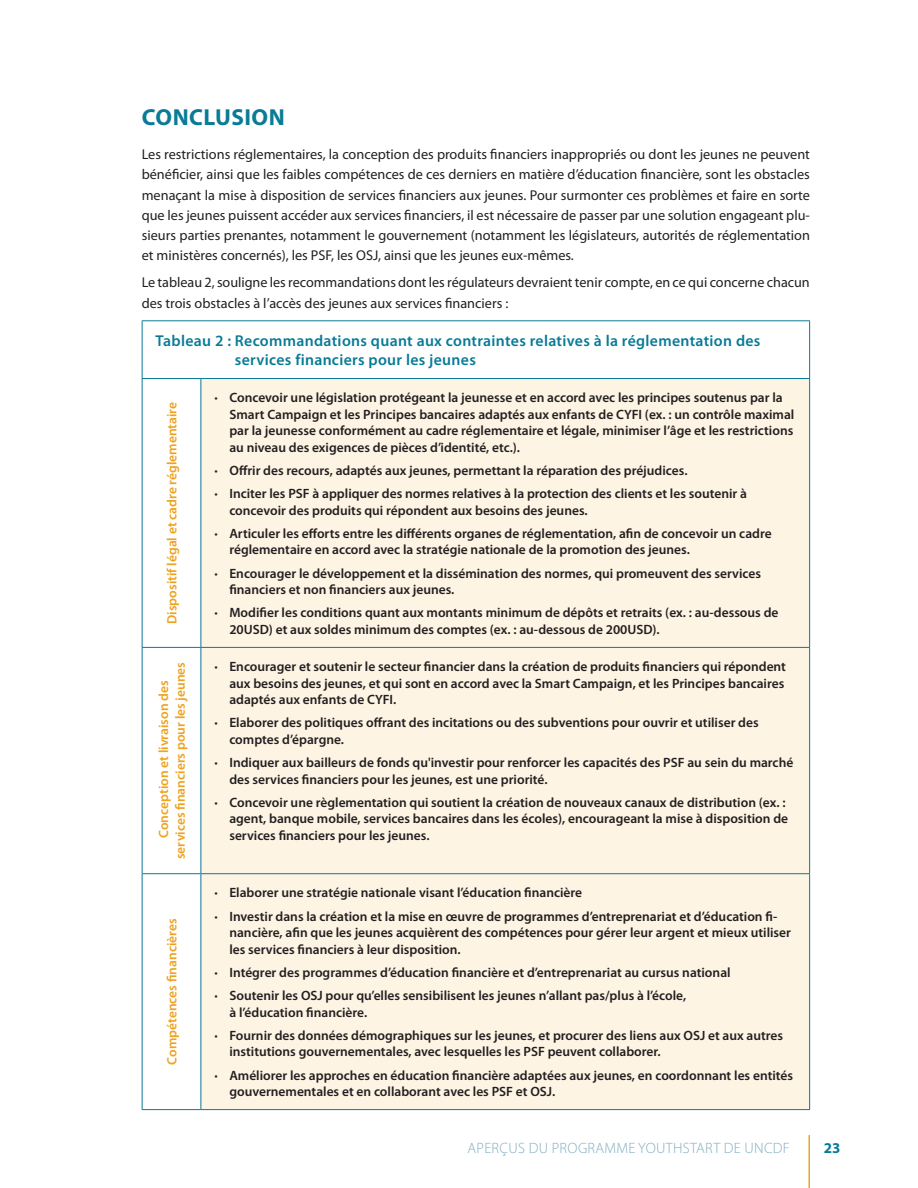
<style>
.page{position:relative;width:918px;height:1188px;background:#fff}
.page>*{position:absolute;margin:0;border:0;box-sizing:border-box;transform-origin:0 0}
._1__Header{font:700 23.25px "Myriad Pro";letter-spacing:.02em;color:#097b96}
._4a__Table_Header{font:600 15.75px/18.9px "Myriad Pro";letter-spacing:.02em;color:#097b96}
.t1{font:300 15px "Myriad Pro";letter-spacing:.02em;color:#7faec0}
.t2{font:700 15px "Myriad Pro";color:#097b96}
._2a__Body_Copy{font:14.25px/20.2px "Myriad Pro";color:#231f20;text-align:justify}
._3d__Box_Bullets{font:600 13.5px/16.5px "Myriad Pro";color:#231f20}
._4b__Table_Subhead{font:600 13.5px/16.5px "Myriad Pro";color:#eea21f;text-align:center}
.s1{font-weight:300}
</style>
<div class="page">
<hr style="left:809px;top:1135px;width:1px;height:53px;background:#eea21f">
<svg style="left:143px;top:379px;width:58px;height:730px"></svg>
<div style="left:202px;top:379px;width:607px;height:730px;background:#fdf4e4"></div>
<hr style="left:142px;top:647px;width:59px;height:1px;background:#097b96">
<hr style="left:201px;top:647px;width:609px;height:1px;background:#097b96">
<hr style="left:142px;top:873px;width:59px;height:1px;background:#097b96">
<hr style="left:201px;top:873px;width:609px;height:1px;background:#097b96">
<hr style="left:142px;top:379px;width:1px;height:268px;background:#097b96">
<hr style="left:142px;top:648px;width:1px;height:225px;background:#097b96">
<hr style="left:142px;top:874px;width:1px;height:235px;background:#097b96">
<hr style="left:142px;top:1109px;width:59px;height:1px;background:#097b96">
<hr style="left:201px;top:379px;width:1px;height:268px;background:#097b96">
<hr style="left:809px;top:379px;width:1px;height:268px;background:#097b96">
<hr style="left:201px;top:648px;width:1px;height:225px;background:#097b96">
<hr style="left:809px;top:648px;width:1px;height:225px;background:#097b96">
<hr style="left:201px;top:874px;width:1px;height:235px;background:#097b96">
<hr style="left:809px;top:874px;width:1px;height:235px;background:#097b96">
<hr style="left:201px;top:1109px;width:609px;height:1px;background:#097b96">
<hr style="left:142px;top:320px;width:59px;height:1px;background:#097b96">
<hr style="left:142px;top:321px;width:1px;height:57px;background:#097b96">
<hr style="left:201px;top:320px;width:609px;height:1px;background:#097b96">
<hr style="left:809px;top:321px;width:1px;height:57px;background:#097b96">
<hr style="left:142px;top:378px;width:59px;height:1px;background:#097b96">
<hr style="left:201px;top:378px;width:609px;height:1px;background:#097b96">
<p class="_1__Header" style="left:142px;top:105px;width:144px">CONCLUSION</p>
<p class="_2a__Body_Copy" style="left:142px;top:144px;width:670px">Les restrictions réglementaires, la conception des produits financiers inappropriés ou dont les jeunes ne peuvent bénéficier, ainsi que les faibles compétences de ces derniers en matière d’éducation financière, sont les obstacles menaçant la mise à disposition de services financiers aux jeunes. Pour surmonter ces problèmes et faire en sorte que les jeunes puissent accéder aux services financiers, il est nécessaire de passer par une solution engageant plu&shy;sieurs parties prenantes, notamment le gouvernement (notamment les législateurs, autorités de réglementation et ministères concernés), les PSF, les OSJ, ainsi que les jeunes eux-mêmes.</p>
<p class="_2a__Body_Copy" style="left:142px;top:272px;width:670px">Le tableau 2, souligne les recommandations dont les régulateurs devraient tenir compte, en ce qui concerne chacun des trois obstacles à l’accès des jeunes aux services financiers :</p>
<p class="_4a__Table_Header" style="left:235px;top:331px;width:527px;text-indent:-79px">Tableau 2 : Recommandations quant aux contraintes relatives à la réglementation des services financiers pour les jeunes</p>
<p class="_4b__Table_Subhead" style="left:163px;top:624px;width:223px;rotate:-90deg">Dispositif légal et cadre réglementaire</p>
<p class="_3d__Box_Bullets" style="left:229px;top:389px;width:566px;text-indent:-15px"><span class="s1">•</span> Concevoir une législation protégeant la jeunesse et en accord avec les principes soutenus par la Smart Campaign et les Principes bancaires adaptés aux enfants de CYFI (ex. : un contrôle maximal par la jeunesse conformément au cadre réglementaire et légale, minimiser l’âge et les restrictions au niveau des exigences de pièces d’identité, etc.).</p>
<p class="_3d__Box_Bullets" style="left:214px;top:462px;width:475px"><span class="s1">•</span> Offrir des recours, adaptés aux jeunes, permettant la réparation des préjudices.</p>
<p class="_3d__Box_Bullets" style="left:229px;top:485px;width:519px;text-indent:-15px"><span class="s1">•</span> Inciter les PSF à appliquer des normes relatives à la protection des clients et les soutenir à concevoir des produits qui répondent aux besoins des jeunes.</p>
<p class="_3d__Box_Bullets" style="left:229px;top:525px;width:544px;text-indent:-15px"><span class="s1">•</span> Articuler les efforts entre les différents organes de réglementation, afin de concevoir un cadre réglementaire en accord avec la stratégie nationale de la promotion des jeunes.</p>
<p class="_3d__Box_Bullets" style="left:229px;top:565px;width:533px;text-indent:-15px"><span class="s1">•</span> Encourager le développement et la dissémination des normes, qui promeuvent des services financiers et non financiers aux jeunes.</p>
<p class="_3d__Box_Bullets" style="left:229px;top:604px;width:551px;text-indent:-15px"><span class="s1">•</span> Modifier les conditions quant aux montants minimum de dépôts et retraits (ex. : au-dessous de<br>20USD) et aux soldes minimum des comptes (ex. : au-dessous de 200USD).</p>
<p class="_4b__Table_Subhead" style="left:155px;top:859px;width:199px;rotate:-90deg">Conception et livraison des services financiers pour les jeunes</p>
<p class="_3d__Box_Bullets" style="left:229px;top:658px;width:558px;text-indent:-15px"><span class="s1">•</span> Encourager et soutenir le secteur financier dans la création de produits financiers qui répondent aux besoins des jeunes, et qui sont en accord avec la Smart Campaign, et les Principes bancaires adaptés aux enfants de CYFI.</p>
<p class="_3d__Box_Bullets" style="left:229px;top:714px;width:531px;text-indent:-15px"><span class="s1">•</span> Elaborer des politiques offrant des incitations ou des subventions pour ouvrir et utiliser des comptes d’épargne.</p>
<p class="_3d__Box_Bullets" style="left:229px;top:754px;width:566px;text-indent:-15px"><span class="s1">•</span> Indiquer aux bailleurs de fonds qu'investir pour renforcer les capacités des PSF au sein du marché des services financiers pour les jeunes, est une priorité.</p>
<p class="_3d__Box_Bullets" style="left:229px;top:794px;width:560px;text-indent:-15px"><span class="s1">•</span> Concevoir une règlementation qui soutient la création de nouveaux canaux de distribution (ex. : agent, banque mobile, services bancaires dans les écoles), encourageant la mise à disposition de services financiers pour les jeunes.</p>
<p class="_4b__Table_Subhead" style="left:163px;top:1065px;width:147px;rotate:-90deg">Compétences financières</p>
<p class="_3d__Box_Bullets" style="left:214px;top:884px;width:369px"><span class="s1">•</span> Elaborer une stratégie nationale visant l’éducation financière</p>
<p class="_3d__Box_Bullets" style="left:229px;top:907px;width:563px;text-indent:-15px"><span class="s1">•</span> Investir dans la création et la mise en œuvre de programmes d’entreprenariat et d’éducation fi&shy;nancière, afin que les jeunes acquièrent des compétences pour gérer leur argent et mieux utiliser les services financiers à leur disposition.</p>
<p class="_3d__Box_Bullets" style="left:214px;top:964px;width:518px"><span class="s1">•</span> Intégrer des programmes d’éducation financière et d’entreprenariat au cursus national</p>
<p class="_3d__Box_Bullets" style="left:229px;top:987px;width:458px;text-indent:-15px"><span class="s1">•</span> Soutenir les OSJ pour qu’elles sensibilisent les jeunes n’allant pas/plus à l’école, à l’éducation financière.</p>
<p class="_3d__Box_Bullets" style="left:229px;top:1027px;width:555px;text-indent:-15px"><span class="s1">•</span> Fournir des données démographiques sur les jeunes, et procurer des liens aux OSJ et aux autres institutions gouvernementales, avec lesquelles les PSF peuvent collaborer.</p>
<p class="_3d__Box_Bullets" style="left:229px;top:1066px;width:565px;text-indent:-15px"><span class="s1">•</span> Améliorer les approches en éducation financière adaptées aux jeunes, en coordonnant les entités gouvernementales et en collaborant avec les PSF et OSJ.</p>
<p class="t1" style="left:467px;top:1139px;width:324px">APERÇUS DU PROGRAMME YOUTHSTART DE UNCDF</p>
<p class="t2" style="left:824px;top:1139px;width:18px">23</p>
</div>
